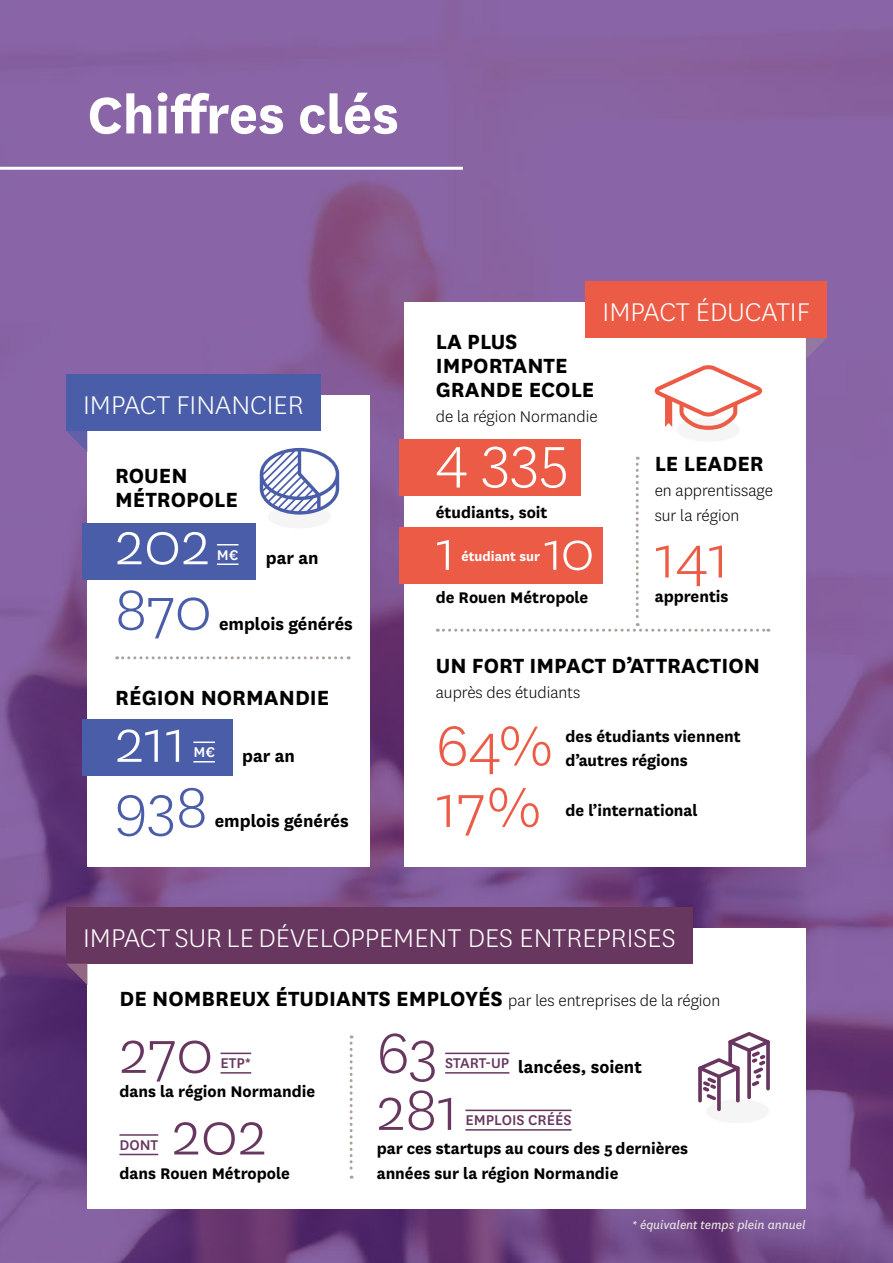
<style>
.page{position:relative;width:893px;height:1263px;background:#fff}
.page>*{position:absolute;margin:0;border:0;box-sizing:border-box;transform-origin:0 0}
.t1{font:300 66px "National";color:#68375f}
.t2{font:300 66px "National";color:#fff}
.t3{font:300 66px "National";color:#eb5b46}
.t4{font:300 66px "National";letter-spacing:-.005em;color:#4a5da8}
.t5{font:300 61.5px "National";color:#fff}
.t6{font:700 60px "National";color:#fff}
.t7{font:300 60px "National";color:#fff}
.t8{font:300 30px "National";color:#fff}
.t9{font:700 24px/24px "National";color:#000}
.t10{font:700 19.5px "National";color:#000}
.t11{font:700 18px/24.6px "National";color:#000}
.t12{font:300 18px/24.6px "National";color:#000}
.t13{font:500 16.5px "National";color:#68375f}
.t14{font:500 16.5px "National";color:#fff}
.t15{font:700 15px "National";color:#fff}
.t16{font:italic 13.5px "National";color:#e7e3e0}
.s1{font-weight:300;font-size:18px}
</style>
<div class="page">
<img style="left:0;top:0;width:893px;height:1263px">
<div style="left:404px;top:303px;width:402px;height:564px;background:#fff"></div>
<div style="left:87px;top:928px;width:719px;height:281px;background:#fff"></div>
<hr style="left:0;top:167px;width:463px;height:3px;background:#fff">
<hr style="left:220px;top:1072px;width:31px;height:1px;background:#68375f">
<hr style="left:119px;top:1154px;width:39px;height:1px;background:#68375f">
<hr style="left:220px;top:1052px;width:31px;height:2px;background:#68375f">
<hr style="left:119px;top:1134px;width:39px;height:2px;background:#68375f">
<hr style="left:445px;top:1072px;width:64px;height:1px;background:#68375f">
<hr style="left:465px;top:1129px;width:107px;height:1px;background:#68375f">
<hr style="left:445px;top:1052px;width:64px;height:2px;background:#68375f">
<hr style="left:465px;top:1109px;width:107px;height:2px;background:#68375f">
<div style="left:66px;top:907px;width:627px;height:57px;background:#68375f"></div>
<div style="left:585px;top:282px;width:242px;height:56px;background:#eb5b46"></div>
<svg style="left:350px;top:1035px;width:3px;height:144px"></svg>
<svg style="left:437px;top:457px;width:332px;height:175px"></svg>
<div style="left:87px;top:396px;width:283px;height:471px;background:#fff"></div>
<svg style="left:117px;top:656px;width:232px;height:3px"></svg>
<div style="left:66px;top:374px;width:255px;height:57px;background:#4a5da8"></div>
<div style="left:268px;top:504px;width:63px;height:24px;background:#f6f5f5;border-radius:50%"></div>
<div style="left:677px;top:418px;width:63px;height:24px;background:#f6f5f5;border-radius:50%"></div>
<div style="left:706px;top:1099px;width:63px;height:24px;background:#f6f5f5;border-radius:50%"></div>
<svg style="left:806px;top:338px;width:21px;height:21px"></svg>
<svg style="left:66px;top:431px;width:21px;height:21px"></svg>
<svg style="left:66px;top:964px;width:21px;height:21px"></svg>
<svg style="left:260px;top:448px;width:79px;height:67px"></svg>
<svg style="left:655px;top:365px;width:107px;height:65px"></svg>
<svg style="left:717px;top:1075px;width:4px;height:36px"></svg>
<svg style="left:698px;top:1032px;width:72px;height:68px"></svg>
<div style="left:399px;top:440px;width:181px;height:56px;background:#eb5b46"></div>
<div style="left:82px;top:523px;width:173px;height:57px;background:#4a5da8"></div>
<div style="left:82px;top:719px;width:150px;height:57px;background:#4a5da8"></div>
<div style="left:399px;top:528px;width:204px;height:56px;background:#eb5b46"></div>
<hr style="left:217px;top:563px;width:21px;height:2px;background:#fff">
<svg style="left:217px;top:544px;width:21px;height:1px"></svg>
<svg style="left:193px;top:761px;width:22px;height:1px"></svg>
<hr style="left:193px;top:741px;width:22px;height:2px;background:#fff">
<h3 class="t6" style="left:87px;top:73px;width:313px">Chiffres clés</h3>
<h3 class="t8" style="left:83px;top:386px;width:222px">IMPACT FINANCIER</h3>
<h3 class="t9" style="left:115px;top:462px;width:124px">ROUEN<br>MÉTROPOLE</h3>
<h1 class="t2" style="left:115px;top:503px;width:96px">202</h1>
<p class="t14" style="left:217px;top:543px;width:23px">M€</p>
<p class="t10" style="left:266px;top:544px;width:54px">par an</p>
<h1 class="t4" style="left:115px;top:569px;width:98px">870</h1>
<p class="t10" style="left:219px;top:610px;width:135px">emplois générés</p>
<h3 class="t9" style="left:115px;top:684px;width:216px">RÉGION NORMANDIE</h3>
<h1 class="t2" style="left:115px;top:701px;width:73px">211</h1>
<p class="t14" style="left:193px;top:741px;width:23px">M€</p>
<p class="t10" style="left:242px;top:742px;width:54px">par an</p>
<h1 class="t4" style="left:115px;top:766px;width:94px">938</h1>
<p class="t10" style="left:215px;top:807px;width:135px">emplois générés</p>
<h3 class="t9" style="left:436px;top:328px;width:160px">LA PLUS<br>IMPORTANTE<br>GRANDE ECOLE</h3>
<p class="t12" style="left:436px;top:404px;width:163px">de la région Normandie</p>
<h1 class="t2" style="left:436px;top:418px;width:134px">4 335</h1>
<p class="t11" style="left:436px;top:499px;width:113px">étudiants, soit</p>
<h2 class="t5" style="left:436px;top:513px;width:21px">1</h2>
<h3 class="t7" style="left:544px;top:514px;width:52px">10</h3>
<p class="t11" style="left:436px;top:584px;width:154px">de Rouen Métropole</p>
<p class="t15" style="left:461px;top:546px;width:80px">étudiant sur</p>
<h3 class="t8" style="left:602px;top:293px;width:209px">IMPACT ÉDUCATIF</h3>
<h3 class="t9" style="left:655px;top:450px;width:111px">LE LEADER</h3>
<p class="t12" style="left:655px;top:478px;width:120px">en apprentissage sur la région</p>
<h1 class="t3" style="left:655px;top:516px;width:76px">141</h1>
<p class="t11" style="left:655px;top:583px;width:75px">apprentis</p>
<h3 class="t9" style="left:436px;top:652px;width:326px">UN FORT IMPACT D’ATTRACTION</h3>
<p class="t12" style="left:436px;top:679px;width:146px">auprès des étudiants</p>
<h1 class="t3" style="left:436px;top:704px;width:118px">64%</h1>
<p class="t11" style="left:566px;top:722px;width:177px">des étudiants viennent d’autres régions</p>
<h1 class="t3" style="left:436px;top:766px;width:107px">17%</h1>
<p class="t11" style="left:566px;top:796px;width:134px">de l’international</p>
<h3 class="t8" style="left:83px;top:919px;width:594px">IMPACT SUR LE DÉVELOPPEMENT DES ENTREPRISES</h3>
<h3 class="t9" style="left:119px;top:985px;width:602px">DE NOMBREUX ÉTUDIANTS EMPLOYÉS <span class="s1">par les entreprises de la région</span></h3>
<h1 class="t1" style="left:119px;top:1012px;width:95px">270</h1>
<p class="t13" style="left:220px;top:1052px;width:32px">ETP*</p>
<p class="t11" style="left:119px;top:1078px;width:197px">dans la région Normandie</p>
<p class="t13" style="left:119px;top:1134px;width:40px">DONT</p>
<h1 class="t1" style="left:172px;top:1093px;width:96px">202</h1>
<p class="t11" style="left:119px;top:1160px;width:172px">dans Rouen Métropole</p>
<h1 class="t1" style="left:377px;top:1012px;width:63px">63</h1>
<p class="t10" style="left:445px;top:1053px;width:198px"><sup>START-UP</sup> lancées, soient</p>
<h1 class="t1" style="left:377px;top:1069px;width:83px">281</h1>
<p class="t13" style="left:465px;top:1109px;width:108px">EMPLOIS CRÉÉS</p>
<p class="t11" style="left:377px;top:1135px;width:313px">par ces startups au cours des 5 dernières années sur la région Normandie</p>
<p class="t16" style="left:632px;top:1216px;width:175px">* équivalent temps plein annuel</p>
</div>
